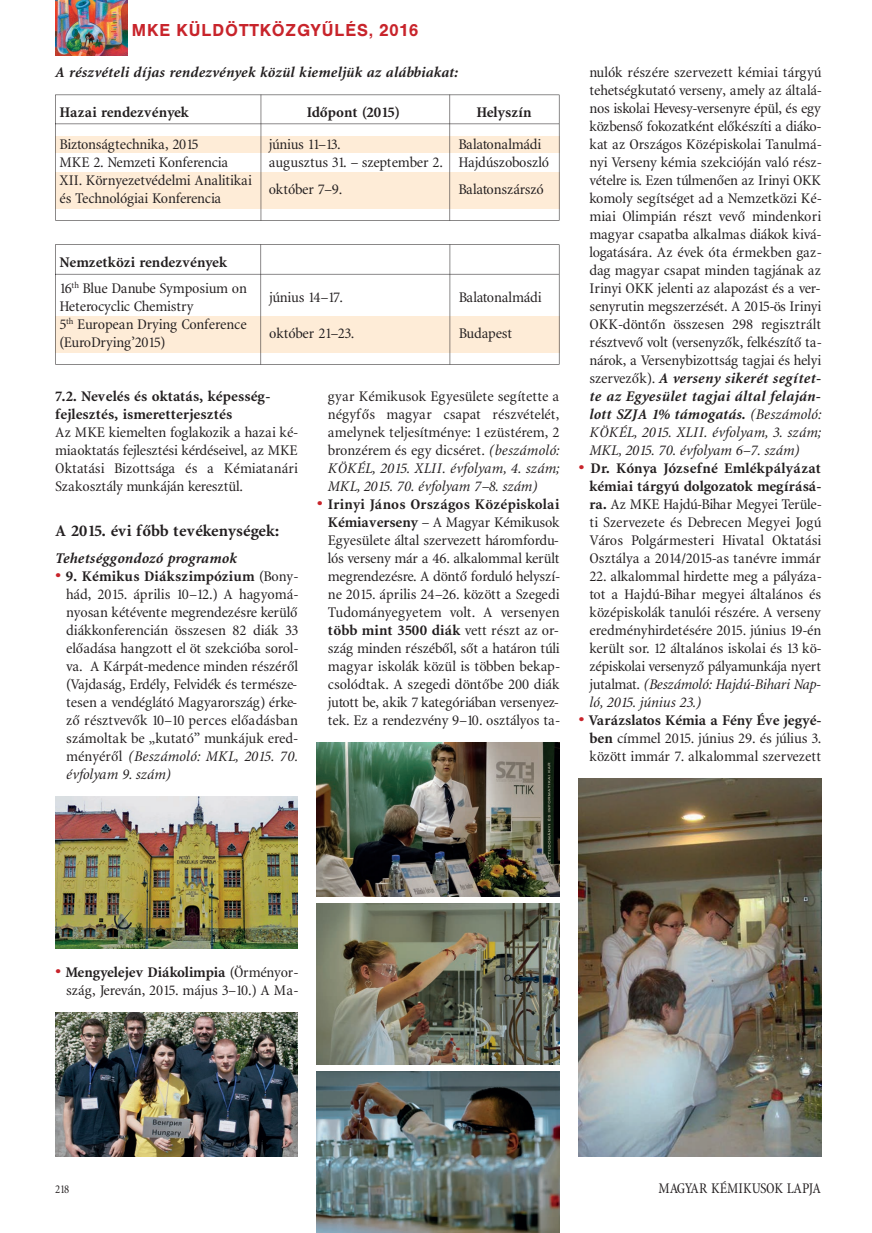
<style>
.page{position:relative;width:872px;height:1233px;background:#fff}
.page>*{position:absolute;margin:0;border:0;box-sizing:border-box;transform-origin:0 0}
.t1{font:500 18px "Nimbus San No 5 TEE";letter-spacing:.05em;color:#c8242b}
.t2{font:700 16.5px "Minion Cn PFL";color:#231f20;scale:1.1 1}
.t3{font:15px/18px "Minion Cn PFL";color:#231f20;text-align:justify;scale:1.1 1}
.t4{font:700 15px/18px "Minion Cn PFL";color:#231f20;scale:1.1 1}
.t5{font:italic 700 15px "Minion Cn PFL";color:#231f20;scale:1.1 1}
.t6{font:15px "Minion Cn PFL";color:#231f20}
.t7{font:12px "Minion Cn PFL";color:#231f20}
.s1{font-weight:700}
.s2{font-weight:700;font-size:18px;color:#c8242b}
.s3{font-style:italic}
.s4{font-weight:700;font-style:italic}
</style>
<div class="page">
<img style="left:55px;top:0;width:73px;height:55px">
<svg style="left:55px;top:95px;width:504px;height:126px"></svg>
<hr style="left:261px;top:95px;width:1px;height:126px;background:#231f20">
<hr style="left:449px;top:95px;width:1px;height:126px;background:#231f20">
<svg style="left:55px;top:244px;width:504px;height:121px"></svg>
<img style="left:55px;top:797px;width:243px;height:152px">
<img style="left:55px;top:1013px;width:243px;height:143px">
<img style="left:317px;top:743px;width:242px;height:154px">
<img style="left:317px;top:903px;width:242px;height:162px">
<img style="left:317px;top:1071px;width:242px;height:162px">
<img style="left:578px;top:779px;width:243px;height:378px">
<p class="t1" style="left:132px;top:24px;width:288px">MKE KÜLDÖTTKÖZGYŰLÉS, 2016</p>
<p class="t5" style="left:55px;top:66px;width:367px">A részvételi díjas rendezvények közül kiemeljük az alábbiakat:</p>
<p class="t4" style="left:60px;top:105px;width:119px">Hazai rendezvények</p>
<p class="t4" style="left:307px;top:105px;width:85px">Időpont (2015)</p>
<p class="t4" style="left:476px;top:105px;width:52px">Helyszín</p>
<p class="t3" style="left:60px;top:136px;width:127px">Biztonságtechnika, 2015</p>
<p class="t3" style="left:269px;top:136px;width:67px">június 11–13.</p>
<p class="t3" style="left:458px;top:136px;width:77px">Balatonalmádi</p>
<p class="t3" style="left:60px;top:154px;width:155px">MKE 2. Nemzeti Konferencia</p>
<p class="t3" style="left:269px;top:154px;width:256px">augusztus 31. – szeptember 2. Hajdúszoboszló</p>
<p class="t3" style="left:60px;top:172px;width:176px">XII. Környezetvédelmi Analitikai</p>
<p class="t3" style="left:269px;top:181px;width:68px">október 7–9.</p>
<p class="t3" style="left:458px;top:181px;width:79px">Balatonszárszó</p>
<p class="t3" style="left:60px;top:190px;width:149px">és Technológiai Konferencia</p>
<p class="t3" style="left:60px;top:251px;width:172px;line-height:25.5px"><span class="s1">Nemzetközi rendezvények<br></span>16<sup>th</sup> Blue Danube Symposium on</p>
<p class="t3" style="left:60px;top:298px;width:171px">Heterocyclic Chemistry<br>5<sup>th</sup> European Drying Conference</p>
<p class="t3" style="left:60px;top:334px;width:97px">(EuroDrying’2015)</p>
<p class="t3" style="left:269px;top:289px;width:68px">június 14–17.</p>
<p class="t3" style="left:458px;top:289px;width:77px">Balatonalmádi</p>
<p class="t3" style="left:269px;top:325px;width:79px">október 21–23.</p>
<p class="t3" style="left:458px;top:325px;width:50px">Budapest</p>
<p class="t4" style="left:55px;top:388px;width:197px">7.2. Nevelés és oktatás, képesség&shy;fejlesztés, ismeretterjesztés</p>
<p class="t3" style="left:55px;top:424px;width:222px">Az MKE kiemelten foglakozik a hazai ké&shy;miaoktatás fejlesztési kérdéseivel, az MKE Oktatási Bizottsága és a Kémiatanári Szakosztály munkáján keresztül.</p>
<p class="t2" style="left:55px;top:524px;width:205px">A 2015. évi főbb tevékenységek:</p>
<p class="t5" style="left:55px;top:552px;width:167px">Tehetséggondozó programok</p>
<p class="t3" style="left:66px;top:568px;width:212px;text-indent:-11px"><span class="s2">•</span> <span class="s1">9. Kémikus Diákszimpózium</span> (Bony&shy;hád, 2015. április 10–12.) A hagyomá&shy;nyosan kétévente megrendezésre kerülő diákkonferencián összesen 82 diák 33 előadása hangzott el öt szekcióba sorol&shy;va. A Kárpát-medence minden részéről (Vajdaság, Erdély, Felvidék és természe&shy;tesen a vendéglátó Magyarország) érke&shy;ző résztvevők 10–10 perces előadásban számoltak be „kutató” munkájuk ered&shy;ményéről <span class="s3">(Beszámoló: MKL, 2015. 70. évfolyam 9. szám)</span></p>
<p class="t3" style="left:328px;top:388px;width:212px">gyar Kémikusok Egyesülete segítette a négyfős magyar csapat részvételét, amelynek teljesítménye: 1 ezüstérem, 2 bronzérem és egy dicséret. <span class="s3">(beszámoló:<br>KÖKÉL, 2015. XLII. évfolyam, 4. szám; MKL, 2015. 70. évfolyam 7–8. szám)</span></p>
<p class="t3" style="left:328px;top:496px;width:212px;text-indent:-11px"><span class="s2">•</span> <span class="s1">Irinyi János Országos Középiskolai Kémiaverseny</span> – A Magyar Kémikusok Egyesülete által szervezett háromfordu&shy;lós verseny már a 46. alkalommal került megrendezésre. A döntő forduló helyszí&shy;ne 2015. április 24–26. között a Szegedi Tudományegyetem volt. A versenyen <span class="s1">több mint 3500 diák</span> vett részt az or&shy;szág minden részéből, sőt a határon túli magyar iskolák közül is többen bekap&shy;csolódtak. A szegedi döntőbe 200 diák jutott be, akik 7 kategóriában versenyez&shy;tek. Ez a rendezvény 9–10. osztályos ta-</p>
<p class="t3" style="left:589px;top:64px;width:212px">nulók részére szervezett kémiai tárgyú tehetségkutató verseny, amely az általá&shy;nos iskolai Hevesy-versenyre épül, és egy közbenső fokozatként előkészíti a diáko&shy;kat az Országos Középiskolai Tanulmá&shy;nyi Verseny kémia szekcióján való rész&shy;vételre is. Ezen túlmenően az Irinyi OKK komoly segítséget ad a Nemzetközi Ké&shy;miai Olimpián részt vevő mindenkori magyar csapatba alkalmas diákok kivá&shy;logatására. Az évek óta érmekben gaz&shy;dag magyar csapat minden tagjának az Irinyi OKK jelenti az alapozást és a ver&shy;senyrutin megszerzését. A 2015-ös Irinyi OKK-döntőn összesen 298 regisztrált résztvevő volt (versenyzők, felkészítő ta&shy;nárok, a Versenybizottság tagjai és helyi szervezők). <span class="s4">A verseny sikerét segítet&shy;te az Egyesület tagjai által felaján&shy;lott SZJA 1% támogatás.</span> <span class="s3">(Beszámoló:<br>KÖKÉL, 2015. XLII. évfolyam, 3. szám; MKL, 2015. 70. évfolyam 6–7. szám)</span></p>
<p class="t3" style="left:589px;top:460px;width:212px;text-indent:-11px"><span class="s2">•</span> <span class="s1">Dr. Kónya Józsefné Emlékpályázat kémiai tárgyú dolgozatok megírásá&shy;ra.</span> Az MKE Hajdú-Bihar Megyei Terüle&shy;ti Szervezete és Debrecen Megyei Jogú Város Polgármesteri Hivatal Oktatási Osztálya a 2014/2015-as tanévre immár</p>
<p class="t3" style="left:589px;top:568px;width:212px">22. alkalommal hirdette meg a pályáza&shy;tot a Hajdú-Bihar megyei általános és középiskolák tanulói részére. A verseny eredményhirdetésére 2015. június 19-én került sor. 12 általános iskolai és 13 kö&shy;zépiskolai versenyző pályamunkája nyert jutalmat. <span class="s3">(Beszámoló: Hajdú-Bihari Nap&shy;ló, 2015. június 23.)</span></p>
<p class="t3" style="left:589px;top:712px;width:212px;text-indent:-11px"><span class="s2">•</span> <span class="s1">Varázslatos Kémia a Fény Éve jegyé&shy;ben</span> címmel 2015. június 29. és július 3. között immár 7. alkalommal szervezett</p>
<p class="t3" style="left:55px;top:964px;width:222px;text-align:right"><span class="s2">•</span> <span class="s1">Mengyelejev Diákolimpia</span> (Örményor&shy;szág, Jereván, 2015. május 3–10.) A Ma-</p>
<p class="t7" style="left:55px;top:1184px;width:15px">218</p>
<p class="t6" style="left:658px;top:1182px;width:164px">MAGYAR KÉMIKUSOK LAPJA</p>
</div>
